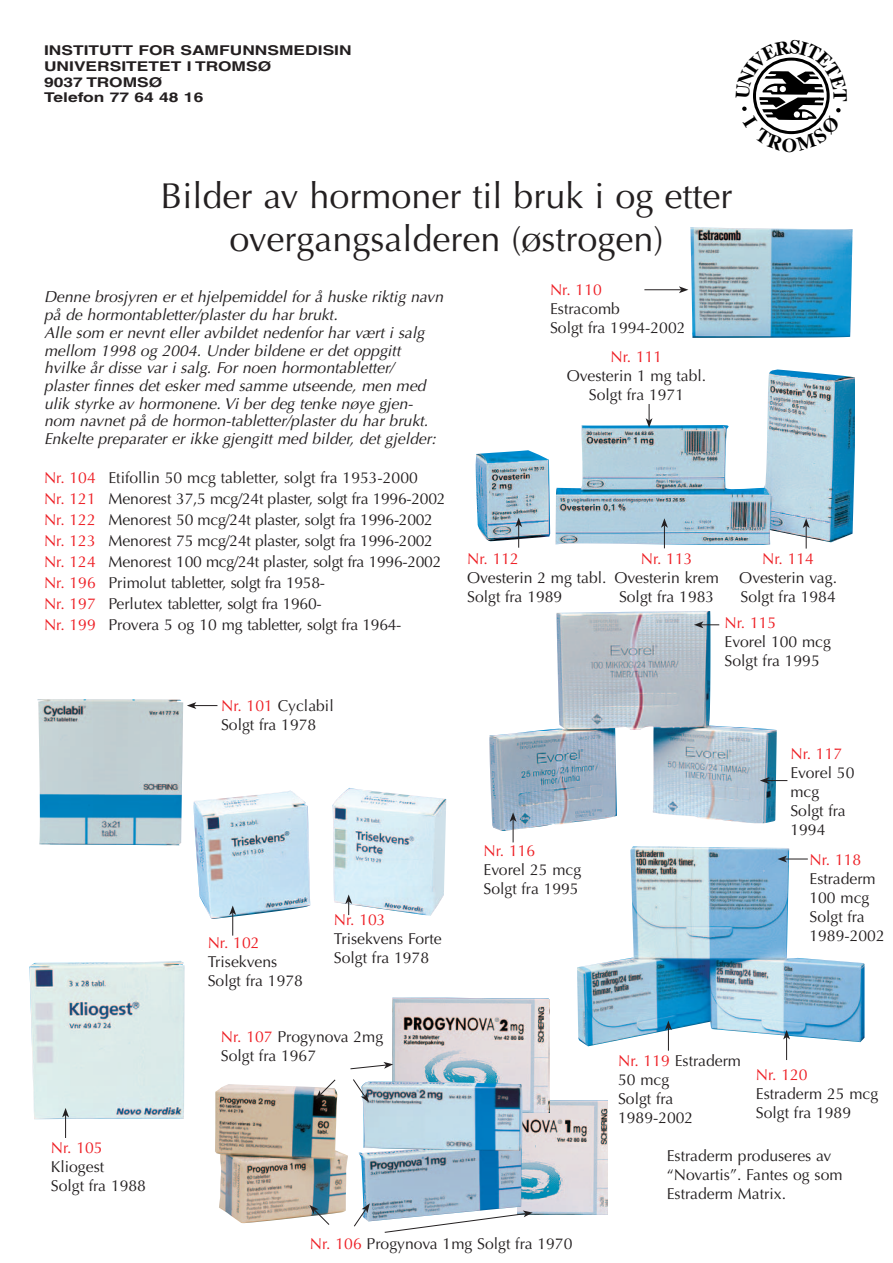
<style>
.page{position:relative;width:893px;height:1263px;background:#fff}
.page>*{position:absolute;margin:0;border:0;box-sizing:border-box;transform-origin:0 0}
.t1{font:36px/43.3px "Optima";color:#231f20;text-align:center}
.t2{font:700 19.65px "Times";color:#000}
.t3{font:15.75px/19px "Optima";color:#231f20}
.t4{font:italic 15.75px/17.7px "Optima";color:#231f20}
.t5{font:15.75px/21px "Optima";letter-spacing:-.02em;color:#231f20}
.t6{font:15.75px "Optima";color:#ee1e24}
.t7{font:700 13.5px/15.8px "Helvetica";color:#231f20;scale:1.29 1}
.s1{color:#ee1e24}
</style>
<div class="page">
<img style="left:690px;top:227px;width:162px;height:110px">
<img style="left:29px;top:960px;width:156px;height:159px">
<img style="left:194px;top:788px;width:252px;height:131px">
<img style="left:476px;top:369px;width:379px;height:175px">
<svg style="left:646px;top:404px;width:6px;height:24px"></svg>
<svg style="left:515px;top:518px;width:7px;height:30px"></svg>
<svg style="left:661px;top:518px;width:7px;height:30px"></svg>
<svg style="left:803px;top:518px;width:7px;height:31px"></svg>
<img style="left:37px;top:699px;width:146px;height:146px">
<svg style="left:187px;top:702px;width:30px;height:7px"></svg>
<img style="left:489px;top:611px;width:288px;height:220px">
<svg style="left:694px;top:621px;width:25px;height:7px"></svg>
<svg style="left:510px;top:812px;width:7px;height:30px"></svg>
<svg style="left:760px;top:777px;width:27px;height:7px"></svg>
<img style="left:522px;top:1100px;width:86px;height:114px">
<img style="left:392px;top:998px;width:157px;height:114px">
<img style="left:361px;top:1140px;width:174px;height:81px">
<img style="left:215px;top:1084px;width:133px;height:139px">
<img style="left:359px;top:1081px;width:163px;height:78px">
<svg style="left:313px;top:1079px;width:23px;height:23px"></svg>
<svg style="left:353px;top:1079px;width:19px;height:25px"></svg>
<svg style="left:354px;top:1201px;width:19px;height:26px"></svg>
<svg style="left:307px;top:1202px;width:23px;height:23px"></svg>
<svg style="left:350px;top:1062px;width:43px;height:8px"></svg>
<svg style="left:384px;top:1210px;width:149px;height:23px"></svg>
<svg style="left:229px;top:905px;width:7px;height:30px"></svg>
<svg style="left:345px;top:894px;width:7px;height:21px"></svg>
<svg style="left:62px;top:1108px;width:7px;height:30px"></svg>
<hr style="left:644px;top:289px;width:37px;height:1px;background:#231f20">
<svg style="left:679px;top:286px;width:9px;height:7px"></svg>
<img style="left:577px;top:846px;width:287px;height:200px">
<svg style="left:665px;top:1020px;width:7px;height:31px"></svg>
<svg style="left:777px;top:855px;width:31px;height:7px"></svg>
<svg style="left:783px;top:1030px;width:7px;height:30px"></svg>
<svg style="left:742px;top:57px;width:99px;height:78px"></svg>
<p class="t7" style="left:44px;top:42px;width:240px">INSTITUTT FOR SAMFUNNSMEDISIN<br>UNIVERSITETET I TROMSØ<br>9037 TROMSØ<br>Telefon 77 64 48 16</p>
<h1 class="t1" style="left:160px;top:175px;width:574px">Bilder av hormoner til bruk i og etter overgangsalderen (østrogen)</h1>
<p class="t2" style="left:782px;top:132px;width:17px">O</p>
<p class="t4" style="left:44px;top:288px;width:401px">Denne brosjyren er et hjelpemiddel for å huske riktig navn på de hormontabletter/plaster du har brukt.<br>Alle som er nevnt eller avbildet nedenfor har vært i salg mellom 1998 og 2004. Under bildene er det oppgitt hvilke år disse var i salg. For noen hormontabletter/<br>plaster finnes det esker med samme utseende, men med ulik styrke av hormonene. Vi ber deg tenke nøye gjen&shy;nom navnet på de hormon-tabletter/plaster du har brukt.<br>Enkelte preparater er ikke gjengitt med bilder, det gjelder:</p>
<p class="t5" style="left:44px;top:467px;width:403px"><span class="s1">Nr. 104</span> Etifollin 50 mcg tabletter, solgt fra 1953-2000<br><span class="s1">Nr. 121</span> Menorest 37,5 mcg/24t plaster, solgt fra 1996-2002<br><span class="s1">Nr. 122</span> Menorest 50 mcg/24t plaster, solgt fra 1996-2002<br><span class="s1">Nr. 123</span> Menorest 75 mcg/24t plaster, solgt fra 1996-2002<br><span class="s1">Nr. 124</span> Menorest 100 mcg/24t plaster, solgt fra 1996-2002<br><span class="s1">Nr. 196</span> Primolut tabletter, solgt fra 1958-<br><span class="s1">Nr. 197</span> Perlutex tabletter, solgt fra 1960-<br><span class="s1">Nr. 199</span> Provera 5 og 10 mg tabletter, solgt fra 1964-</p>
<p class="t3" style="left:221px;top:697px;width:114px"><span class="s1">Nr. 101</span> Cyclabil<br>Solgt fra 1978</p>
<p class="t6" style="left:208px;top:933px;width:53px">Nr. 102</p>
<p class="t3" style="left:208px;top:952px;width:97px">Trisekvens<br>Solgt fra 1978</p>
<p class="t6" style="left:334px;top:911px;width:53px">Nr. 103</p>
<p class="t3" style="left:334px;top:929px;width:109px">Trisekvens Forte<br>Solgt fra 1978</p>
<p class="t6" style="left:51px;top:1138px;width:53px">Nr. 105</p>
<p class="t3" style="left:51px;top:1157px;width:97px">Kliogest<br>Solgt fra 1988</p>
<p class="t3" style="left:221px;top:1027px;width:164px"><span class="s1">Nr. 107</span> Progynova 2mg<br>Solgt fra 1967</p>
<p class="t6" style="left:550px;top:280px;width:53px">Nr. 110</p>
<p class="t3" style="left:550px;top:299px;width:137px">Estracomb<br>Solgt fra 1994-2002</p>
<p class="t6" style="left:611px;top:348px;width:53px">Nr. 111</p>
<p class="t3" style="left:567px;top:367px;width:141px;text-align:center">Ovesterin 1 mg tabl.<br>Solgt fra 1971</p>
<p class="t6" style="left:467px;top:549px;width:53px">Nr. 112</p>
<p class="t6" style="left:641px;top:549px;width:53px">Nr. 113</p>
<p class="t6" style="left:762px;top:549px;width:53px">Nr. 114</p>
<p class="t3" style="left:467px;top:568px;width:253px">Ovesterin 2 mg tabl. Ovesterin krem</p>
<p class="t3" style="left:739px;top:568px;width:99px">Ovesterin vag.</p>
<p class="t3" style="left:467px;top:587px;width:97px">Solgt fra 1989</p>
<p class="t3" style="left:619px;top:587px;width:97px">Solgt fra 1983</p>
<p class="t3" style="left:740px;top:587px;width:97px">Solgt fra 1984</p>
<p class="t6" style="left:724px;top:614px;width:53px">Nr. 115</p>
<p class="t3" style="left:724px;top:633px;width:108px">Evorel 100 mcg<br>Solgt fra 1995</p>
<p class="t6" style="left:483px;top:842px;width:53px">Nr. 116</p>
<p class="t3" style="left:483px;top:861px;width:99px">Evorel 25 mcg<br>Solgt fra 1995</p>
<p class="t6" style="left:790px;top:745px;width:53px">Nr. 117</p>
<p class="t3" style="left:790px;top:764px;width:66px">Evorel 50 mcg<br>Solgt fra<br>1994</p>
<p class="t6" style="left:809px;top:850px;width:53px">Nr. 118</p>
<p class="t3" style="left:809px;top:869px;width:77px">Estraderm<br>100 mcg<br>Solgt fra<br>1989-2002</p>
<p class="t3" style="left:618px;top:1051px;width:124px"><span class="s1">Nr. 119</span> Estraderm<br>50 mcg<br>Solgt fra<br>1989-2002</p>
<p class="t6" style="left:756px;top:1065px;width:53px">Nr. 120</p>
<p class="t3" style="left:756px;top:1084px;width:124px">Estraderm 25 mcg<br>Solgt fra 1989</p>
<p class="t3" style="left:667px;top:1146px;width:177px">Estraderm produseres av “Novartis”. Fantes og som<br>Estraderm Matrix.</p>
<p class="t3" style="left:310px;top:1234px;width:264px"><span class="s1">Nr. 106</span> Progynova 1mg Solgt fra 1970</p>
</div>
